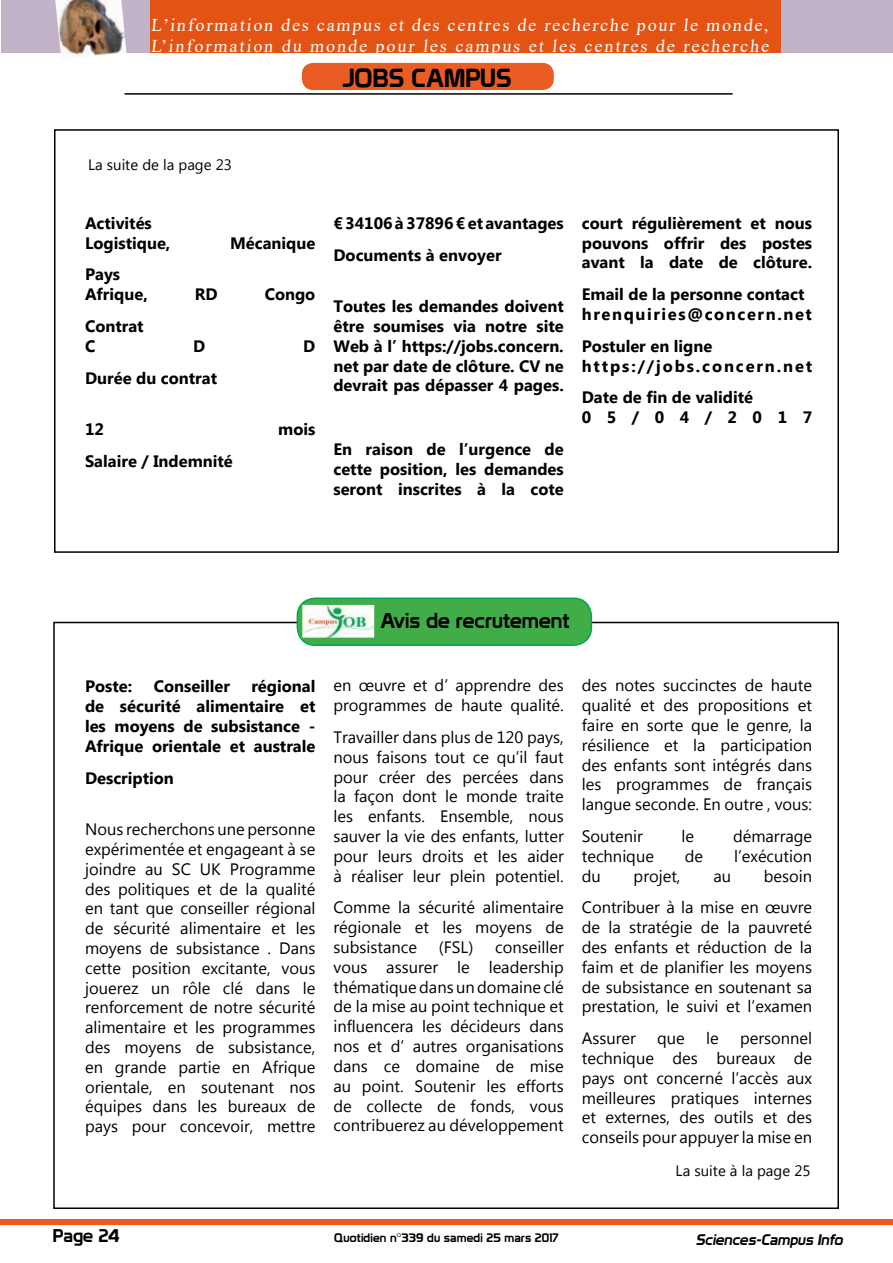
<style>
.page{position:relative;width:893px;height:1263px;background:#fff}
.page>*{position:absolute;margin:0;border:0;box-sizing:border-box;transform-origin:0 0}
.t1{font:25.5px "Prototype";color:#000}
.t2{font:21px "Prototype";color:#000}
.t3{font:18px/21.6px "Times New Roman";letter-spacing:.105em;color:#fff}
.t4{font:18px "Prototype";color:#000}
.t5{font:16.5px/19.8px "Myanmar Text";color:#000;text-align:justify}
.t6{font:700 16.5px/19.8px "Myanmar Text";color:#000}
.t7{font:700 16.5px/19.8px "Myanmar Text";letter-spacing:.115em;color:#000}
.t8{font:15px "Myanmar Text";color:#000}
.t9{font:italic 15px "Prototype";color:#000}
.t10{font:12px "Prototype";letter-spacing:.01em;color:#000}
</style>
<div class="page">
<div style="left:1px;top:1219px;width:892px;height:6px;background:#ea5c24"></div>
<div style="left:54px;top:129px;width:785px;height:424px;border:2px solid #000"></div>
<div style="left:1px;top:0;width:892px;height:53px;background:#c2b4c8"></div>
<div style="left:151px;top:0;width:630px;height:53px;background:#e35414"></div>
<img style="left:55px;top:0;width:72px;height:58px">
<hr style="left:125px;top:93px;width:608px;height:2px;background:#000">
<div style="left:303px;top:64px;width:250px;height:25px;background:#ea5c24;border-radius:11px"></div>
<div style="left:302px;top:63px;width:252px;height:27px;border:2px solid #ea5c24;border-radius:11px"></div>
<div style="left:297px;top:598px;width:294px;height:47px;background:#41ad49;border-radius:18px"></div>
<div style="left:297px;top:597px;width:295px;height:49px;border:2px solid #00a651;border-radius:18px"></div>
<img style="left:304px;top:606px;width:69px;height:30px">
<div style="left:301px;top:603px;width:75px;height:36px;border:2px solid #41ad49"></div>
<p class="t3" style="left:151px;top:13px;width:622px">L’information des campus et des centres de recherche pour le monde,<br>L’information du monde pour les campus et les centres de recherche</p>
<h1 class="t1" style="left:343px;top:63px;width:170px">JOBS CAMPUS</h1>
<p class="t8" style="left:88px;top:156px;width:145px">La suite de la page 23</p>
<p class="t6" style="left:85px;top:213px;width:87px">Activités<br>Logistique,</p>
<p class="t6" style="left:85px;top:265px;width:64px">Pays<br>Afrique,</p>
<p class="t6" style="left:230px;top:233px;width:87px">Mécanique</p>
<p class="t6" style="left:195px;top:285px;width:24px">RD</p>
<p class="t6" style="left:265px;top:285px;width:52px">Congo</p>
<p class="t6" style="left:85px;top:316px;width:60px">Contrat<br>C</p>
<p class="t6" style="left:193px;top:336px;width:14px">D</p>
<p class="t6" style="left:303px;top:336px;width:14px">D</p>
<p class="t6" style="left:85px;top:368px;width:134px">Durée du contrat</p>
<p class="t6" style="left:85px;top:420px;width:20px">12</p>
<p class="t6" style="left:278px;top:420px;width:39px">mois</p>
<p class="t6" style="left:85px;top:451px;width:149px">Salaire / Indemnité</p>
<p class="t6" style="left:333px;top:207px;width:232px;line-height:31.8px">€ 34106 à 37896 € et avantages<br>Documents à envoyer</p>
<p class="t6" style="left:333px;top:297px;width:232px;text-align:justify">Toutes les demandes doivent être soumises via notre site Web à l’ https://jobs.concern. net par date de clôture. CV ne devrait pas dépasser 4 pages.</p>
<p class="t6" style="left:333px;top:439px;width:232px;text-align:justify">En raison de l’urgence de cette position, les demandes seront inscrites à la cote</p>
<p class="t6" style="left:582px;top:213px;width:232px;text-align:justify">court régulièrement et nous pouvons offrir des postes avant la date de clôture.</p>
<p class="t6" style="left:582px;top:285px;width:232px">Email de la personne contact hrenquiries@concern.net</p>
<p class="t7" style="left:582px;top:336px;width:232px">Postuler en ligne https://jobs.concern.net</p>
<p class="t6" style="left:582px;top:388px;width:232px">Date de fin de validité<br>05/04/2017</p>
<p class="t2" style="left:381px;top:608px;width:190px">Avis de recrutement</p>
<p class="t6" style="left:85px;top:677px;width:232px;text-align:justify;text-indent:166px">régional de sécurité alimentaire et les moyens de subsistance - Afrique orientale et australe</p>
<p class="t6" style="left:85px;top:768px;width:90px">Description</p>
<p class="t5" style="left:85px;top:820px;width:232px">Nous recherchons une personne expérimentée et engageant à se joindre au SC UK Programme des politiques et de la qualité en tant que conseiller régional de sécurité alimentaire et les moyens de subsistance . Dans cette position excitante, vous jouerez un rôle clé dans le renforcement de notre sécurité alimentaire et les programmes des moyens de subsistance, en grande partie en Afrique orientale, en soutenant nos équipes dans les bureaux de pays pour concevoir, mettre</p>
<p class="t6" style="left:85px;top:677px;width:49px">Poste:</p>
<p class="t6" style="left:154px;top:677px;width:78px">Conseiller</p>
<p class="t5" style="left:333px;top:676px;width:232px">en œuvre et d’ apprendre des programmes de haute qualité.</p>
<p class="t5" style="left:333px;top:727px;width:232px">Travailler dans plus de 120 pays, nous faisons tout ce qu’il faut pour créer des percées dans la façon dont le monde traite les enfants. Ensemble, nous sauver la vie des enfants, lutter pour leurs droits et les aider à réaliser leur plein potentiel.</p>
<p class="t5" style="left:333px;top:898px;width:232px">Comme la sécurité alimentaire régionale et les moyens de subsistance</p>
<p class="t5" style="left:333px;top:937px;width:232px;text-indent:162px">conseiller vous assurer le leadership thématique dans un domaine clé de la mise au point technique et influencera les décideurs dans nos et d’ autres organisations dans ce domaine de mise au point. Soutenir les efforts de collecte de fonds, vous contribuerez au développement</p>
<p class="t5" style="left:439px;top:937px;width:36px">(FSL)</p>
<p class="t5" style="left:582px;top:676px;width:232px">des notes succinctes de haute qualité et des propositions et faire en sorte que le genre, la résilience et la participation des enfants sont intégrés dans les programmes de français langue seconde. En outre , vous:</p>
<p class="t5" style="left:582px;top:826px;width:63px">Soutenir</p>
<p class="t5" style="left:682px;top:826px;width:14px">le</p>
<p class="t5" style="left:733px;top:826px;width:81px">démarrage</p>
<p class="t5" style="left:582px;top:846px;width:74px">technique</p>
<p class="t5" style="left:685px;top:846px;width:20px">de</p>
<p class="t5" style="left:734px;top:846px;width:80px">l’exécution</p>
<p class="t5" style="left:582px;top:866px;width:21px">du</p>
<p class="t5" style="left:634px;top:866px;width:48px">projet,</p>
<p class="t5" style="left:713px;top:866px;width:19px">au</p>
<p class="t5" style="left:582px;top:860px;width:232px;line-height:31.8px;text-align:right">besoin<br>Contribuer à la mise en œuvre</p>
<p class="t5" style="left:582px;top:918px;width:232px">de la stratégie de la pauvreté des enfants et réduction de la faim et de planifier les moyens de subsistance en soutenant sa prestation, le suivi et l’examen</p>
<p class="t5" style="left:582px;top:1029px;width:56px">Assurer</p>
<p class="t5" style="left:657px;top:1029px;width:29px">que</p>
<p class="t5" style="left:706px;top:1029px;width:14px">le</p>
<p class="t5" style="left:582px;top:1029px;width:232px;text-indent:158px">personnel technique des bureaux de pays ont concerné l’accès aux meilleures pratiques internes et externes, des outils et des conseils pour appuyer la mise en</p>
<p class="t8" style="left:676px;top:1161px;width:136px">La suite à la page 25</p>
<p class="t4" style="left:53px;top:1225px;width:68px">Page 24</p>
<p class="t10" style="left:334px;top:1230px;width:226px">Quotidien n°339 du samedi 25 mars 2017</p>
<p class="t9" style="left:696px;top:1231px;width:152px">Sciences-Campus Info</p>
</div>
